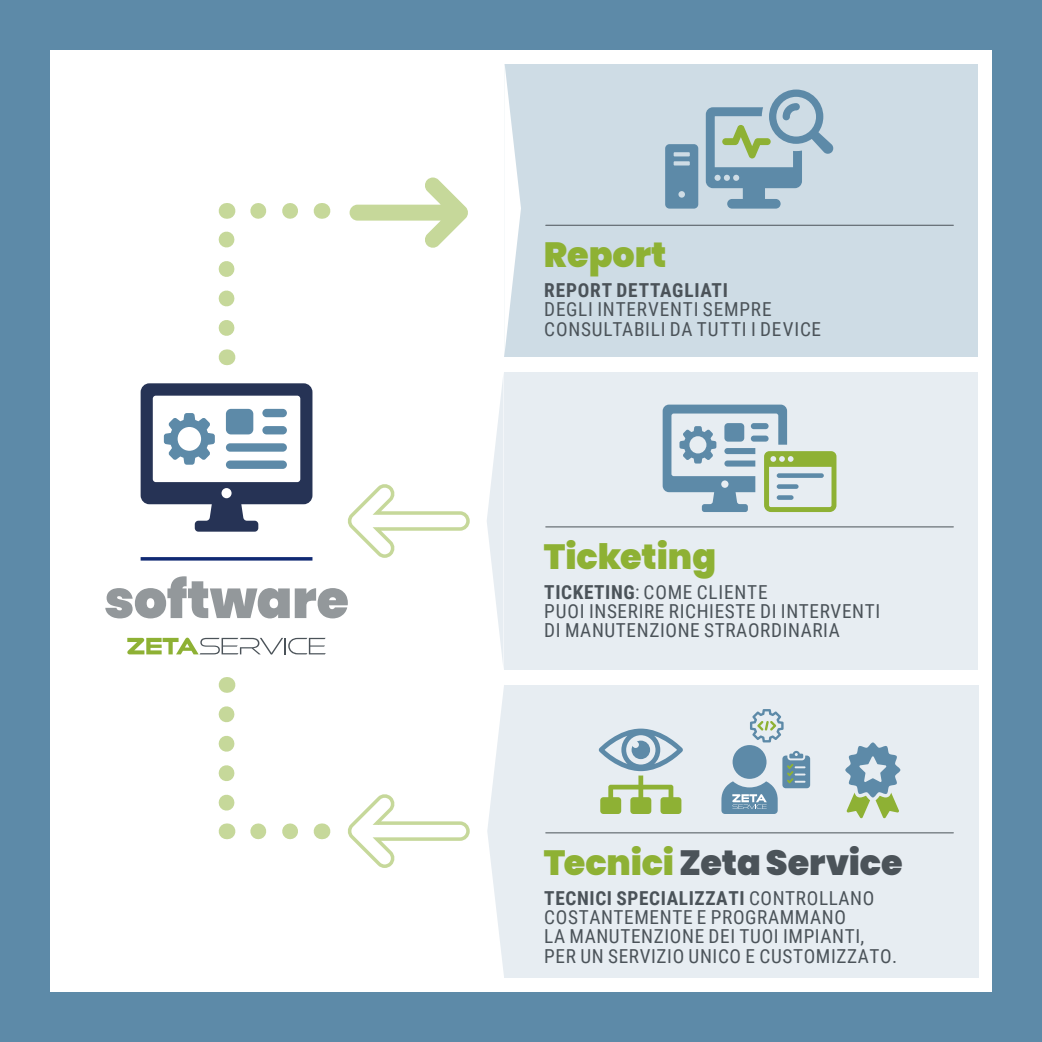
<style>
.page{position:relative;width:1042px;height:1042px;background:#5d8aa8}
.page>*{position:absolute;margin:0;border:0;box-sizing:border-box;transform-origin:0 0}
.t1{font:900 52.5px "Poppins";letter-spacing:-.005em;color:#93989b}
.t2{font:900 35px "Poppins";letter-spacing:-.005em;color:#4b5359}
.t3{font:900 35px "Poppins";letter-spacing:-.005em;color:#8eb134}
.t4{font:19.25px/19.2px "Roboto Condensed";letter-spacing:.035em;color:#4b5359}
.t5{font:700 19.25px "Roboto Condensed";letter-spacing:.04em;color:#4b5359}
.s1{font-weight:700}
.s2{color:#8eb134}
</style>
<div class="page">
<div style="left:50px;top:50px;width:942px;height:942px;background:#fff"></div>
<div style="left:504px;top:64px;width:474px;height:293px;background:#cedce5"></div>
<div style="left:503px;top:372px;width:474px;height:298px;background:#e7edf2"></div>
<div style="left:504px;top:685px;width:474px;height:292px;background:#e7edf2"></div>
<svg style="left:487px;top:380px;width:16px;height:282px"></svg>
<svg style="left:487px;top:689px;width:17px;height:284px"></svg>
<svg style="left:504px;top:64px;width:17px;height:291px"></svg>
<div style="left:732px;top:745px;width:34px;height:34px;background:#5d8aa8;border-radius:50%"></div>
<svg style="left:750px;top:709px;width:33px;height:33px"></svg>
<svg style="left:845px;top:742px;width:55px;height:76px"></svg>
<svg style="left:598px;top:728px;width:85px;height:86px"></svg>
<hr style="left:546px;top:832px;width:407px;height:1px;background:#4b5359">
<hr style="left:546px;top:526px;width:407px;height:1px;background:#4b5359">
<svg style="left:662px;top:405px;width:174px;height:107px"></svg>
<div style="left:777px;top:473px;width:47px;height:5px;background:#5d8aa8;border-radius:2px"></div>
<div style="left:777px;top:484px;width:21px;height:5px;background:#5d8aa8;border-radius:2px"></div>
<div style="left:777px;top:495px;width:16px;height:5px;background:#5d8aa8;border-radius:2px"></div>
<svg style="left:665px;top:144px;width:33px;height:65px"></svg>
<svg style="left:706px;top:90px;width:128px;height:119px"></svg>
<hr style="left:546px;top:225px;width:407px;height:1px;background:#4b5359">
<svg style="left:348px;top:484px;width:122px;height:74px"></svg>
<svg style="left:348px;top:794px;width:122px;height:74px"></svg>
<svg style="left:349px;top:177px;width:119px;height:71px"></svg>
<svg style="left:219px;top:231px;width:15px;height:97px"></svg>
<svg style="left:258px;top:203px;width:40px;height:16px"></svg>
<svg style="left:226px;top:349px;width:1px;height:16px"></svg>
<svg style="left:226px;top:203px;width:1px;height:16px"></svg>
<svg style="left:321px;top:203px;width:1px;height:16px"></svg>
<svg style="left:219px;top:714px;width:15px;height:97px"></svg>
<svg style="left:258px;top:823px;width:40px;height:16px"></svg>
<svg style="left:226px;top:677px;width:1px;height:16px"></svg>
<svg style="left:226px;top:823px;width:1px;height:16px"></svg>
<svg style="left:321px;top:823px;width:1px;height:16px"></svg>
<svg style="left:721px;top:751px;width:89px;height:63px"></svg>
<svg style="left:127px;top:637px;width:199px;height:17px"></svg>
<hr style="left:141px;top:557px;width:171px;height:3px;background:#102973">
<svg style="left:141px;top:383px;width:171px;height:149px"></svg>
<h1 class="t1" style="left:104px;top:569px;width:246px">software</h1>
<h2 class="t3" style="left:544px;top:235px;width:124px">Report</h2>
<p class="t5" style="left:544px;top:277px;width:185px">REPORT DETTAGLIATI</p>
<p class="t4" style="left:544px;top:299px;width:278px">DEGLI INTERVENTI SEMPRE<br>CONSULTABILI DA TUTTI I DEVICE</p>
<h2 class="t3" style="left:544px;top:536px;width:174px">Ticketing</h2>
<p class="t4" style="left:544px;top:582px;width:337px"><span class="s1">TICKETING</span>: COME CLIENTE<br>PUOI INSERIRE RICHIESTE DI INTERVENTI<br>DI MANUTENZIONE STRAORDINARIA</p>
<h2 class="t2" style="left:544px;top:842px;width:360px"><span class="s2">Tecnici</span> Zeta Service</h2>
<p class="t4" style="left:544px;top:887px;width:354px"><span class="s1">TECNICI SPECIALIZZATI</span> CONTROLLANO COSTANTEMENTE E PROGRAMMANO<br>LA MANUTENZIONE DEI TUOI IMPIANTI, PER UN SERVIZIO UNICO E CUSTOMIZZATO.</p>
</div>
